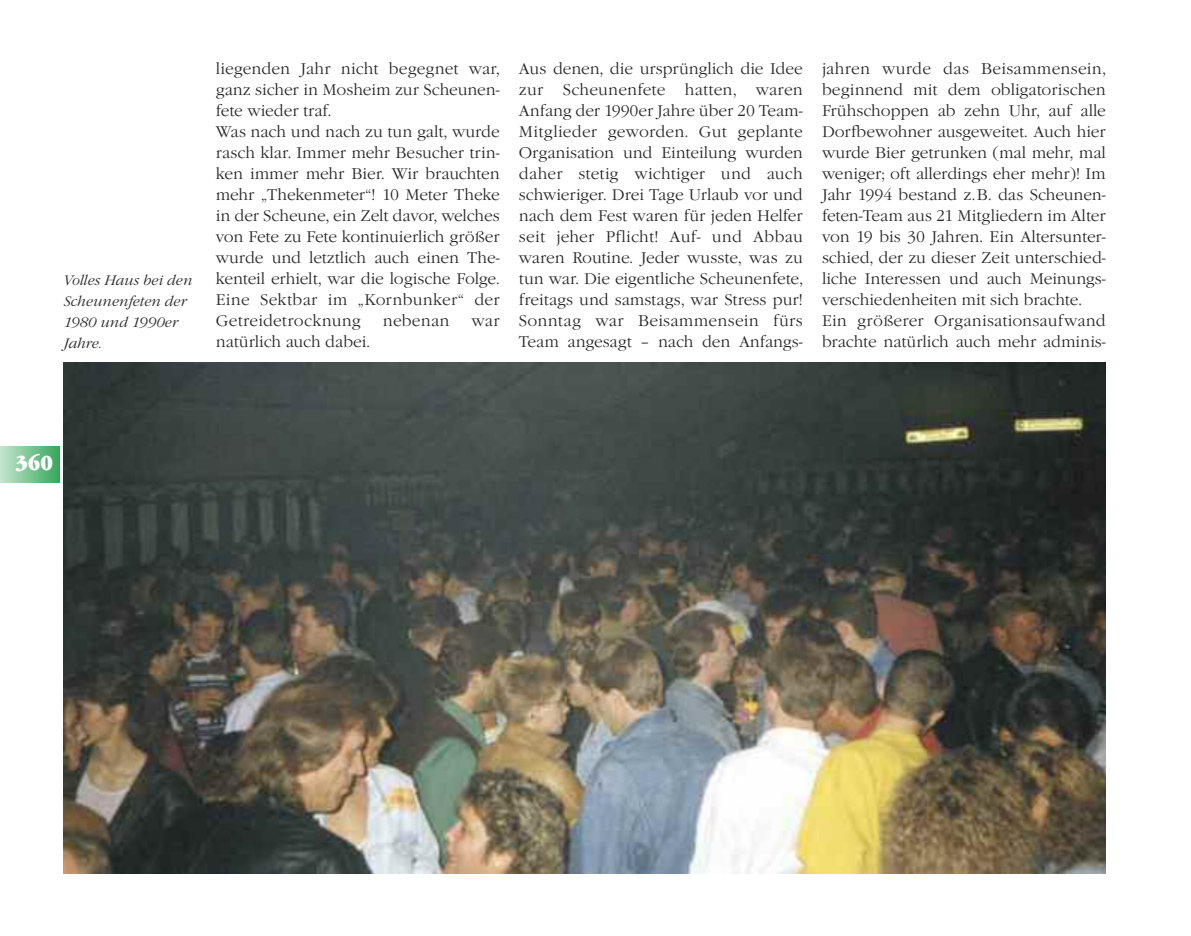
<style>
.page{position:relative;width:1191px;height:936px;background:#fff}
.page>*{position:absolute;margin:0;border:0;box-sizing:border-box;transform-origin:0 0}
.t1{font:21px "Garamond Nova Ultra";color:#fff;scale:.85 1}
.t2{font:300 16.05px/21px "Garamond Nova";color:#272627}
.t3{font:italic 300 14.25px/21px "Garamond Nova";color:#272627}
</style>
<div class="page">
<div style="left:0;top:446px;width:59px;height:36px;background:linear-gradient(to right,#c4e5cf,#38a75d)"></div>
<img style="left:64px;top:363px;width:1042px;height:510px">
<p class="t3" style="left:64px;top:269px;width:130px">Volles Haus bei den<br>Scheunenfeten der<br>1980 und 1990er<br>Jahre.</p>
<p class="t2" style="left:216px;top:58px;width:285px">liegenden Jahr nicht begegnet war, ganz sicher in Mosheim zur Scheunen&shy;fete wieder traf.<br>Was nach und nach zu tun galt, wurde rasch klar. Immer mehr Besucher trin&shy;ken immer mehr Bier. Wir brauchten mehr „Thekenmeter“! 10 Meter Theke in der Scheune, ein Zelt davor, welches von Fete zu Fete kontinuierlich größer wurde und letztlich auch einen The&shy;kenteil erhielt, war die logische Folge.<br>Eine Sektbar im „Kornbunker“ der Getreidetrocknung</p>
<p class="t2" style="left:383px;top:310px;width:68px">nebenan</p>
<p class="t2" style="left:471px;top:310px;width:30px">war</p>
<p class="t2" style="left:216px;top:331px;width:156px">natürlich auch dabei.</p>
<p class="t2" style="left:519px;top:58px;width:285px;text-align:justify">Aus denen, die ursprünglich die Idee zur Scheunenfete hatten, waren Anfang der 1990er Jahre über 20 Team-Mitglieder geworden. Gut geplante Organisation und Einteilung wurden daher stetig wichtiger und auch schwieriger. Drei Tage Urlaub vor und nach dem Fest waren für jeden Helfer seit jeher Pflicht! Auf- und Abbau waren Routine. Jeder wusste, was zu tun war. Die eigentliche Scheunenfete, freitags und samstags, war Stress pur!<br>Sonntag war Beisammensein fürs Team angesagt – nach den Anfangs-</p>
<p class="t2" style="left:822px;top:58px;width:285px">jahren wurde das Beisammensein, beginnend mit dem obligatorischen Frühschoppen ab zehn Uhr, auf alle Dorfbewohner ausgeweitet. Auch hier wurde Bier getrunken (mal mehr, mal weniger; oft allerdings eher mehr)! Im Jahr 1994 bestand z.B. das Scheunen&shy;feten-Team aus 21 Mitgliedern im Alter von 19 bis 30 Jahren. Ein Altersunter&shy;schied, der zu dieser Zeit unterschied&shy;liche Interessen und auch Meinungs&shy;verschiedenheiten mit sich brachte.<br>Ein größerer Organisationsaufwand brachte natürlich auch mehr adminis-</p>
<h1 class="t1" style="left:15px;top:451px;width:46px">360</h1>
</div>
